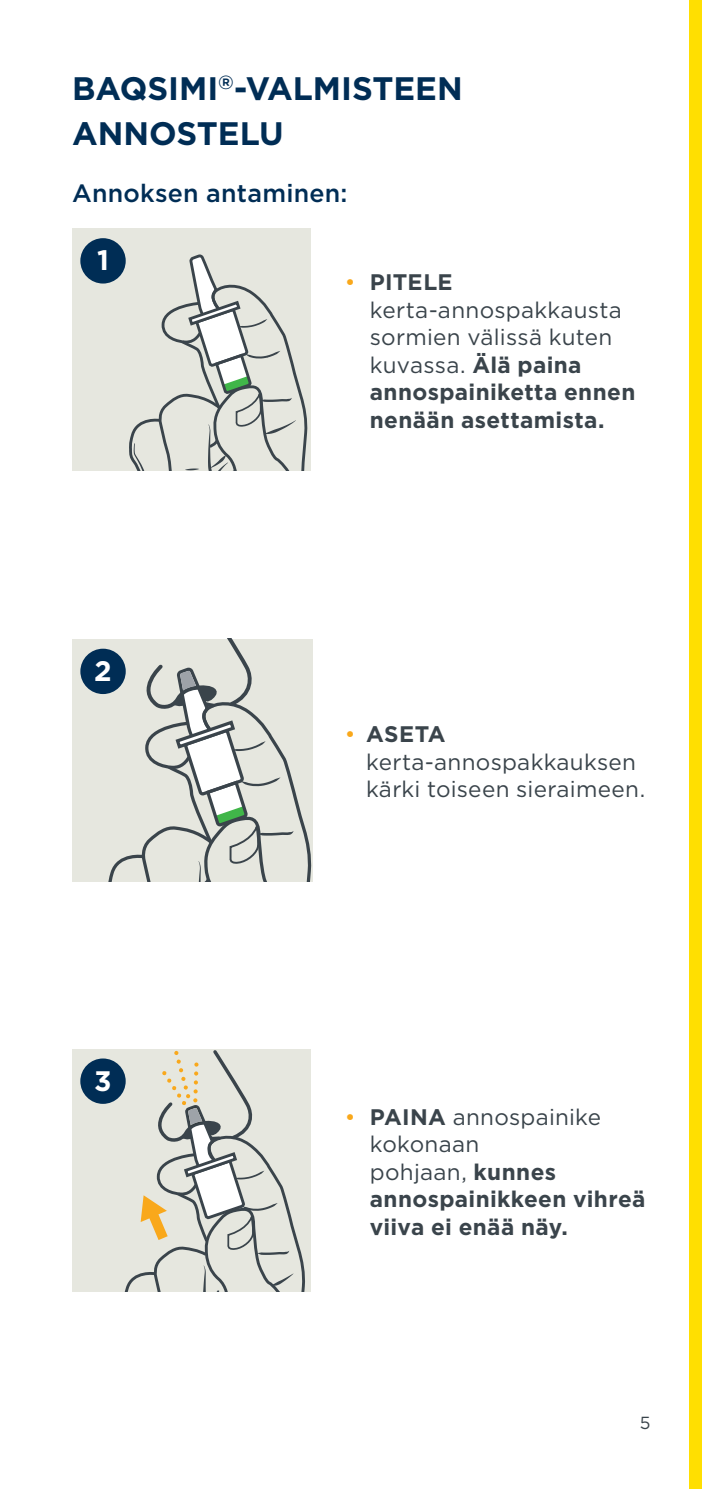
<style>
.page{position:relative;width:702px;height:1489px;background:#fff}
.page>*{position:absolute;margin:0;border:0;box-sizing:border-box;transform-origin:0 0}
.t1{font:700 32.5px/45px "Gotham HTF";color:#002d55}
.t2{font:700 28.25px "Gotham HTF";color:#fff}
.t3{font:500 25px "Gotham HTF";letter-spacing:.01em;color:#002d55}
.t4{font:700 22.5px/27.5px "Gotham HTF";letter-spacing:.015em;color:#3a444b}
.t5{font:22.5px/27.5px "Gotham HTF";letter-spacing:.01em;color:#3a444b}
.t6{font:17.5px "Gotham HTF";color:#3a444b}
.s1{font-weight:400;color:#f9a81b}
.s2{font-weight:400}
.s3{color:#f9a81b}
.s4{font-weight:700}
</style>
<div class="page">
<div style="left:689px;top:0;width:13px;height:1488px;background:#ffdf01"></div>
<div style="left:72px;top:228px;width:238px;height:243px;background:#e6e7df"></div>
<svg style="left:129px;top:254px;width:179px;height:217px"></svg>
<div style="left:80px;top:238px;width:46px;height:45px;background:#002d55;border-radius:50%"></div>
<div style="left:72px;top:639px;width:241px;height:242px;background:#e6e7df"></div>
<svg style="left:108px;top:639px;width:204px;height:242px"></svg>
<div style="left:80px;top:648px;width:46px;height:46px;background:#002d55;border-radius:50%"></div>
<div style="left:72px;top:1049px;width:238px;height:242px;background:#e6e7df"></div>
<svg style="left:122px;top:1050px;width:183px;height:241px"></svg>
<div style="left:80px;top:1058px;width:46px;height:45px;background:#002d55;border-radius:50%"></div>
<h1 class="t1" style="left:72px;top:65px;width:392px">BAQSIMI<sup>®</sup>-VALMISTEEN<br>ANNOSTELU</h1>
<p class="t3" style="left:72px;top:179px;width:277px">Annoksen antaminen:</p>
<p class="t2" style="left:97px;top:244px;width:13px">1</p>
<p class="t2" style="left:94px;top:654px;width:19px">2</p>
<p class="t2" style="left:94px;top:1064px;width:19px">3</p>
<p class="t4" style="left:370px;top:268px;width:267px;text-indent:-25px"><span class="s1">•</span> PITELE <span class="s2">kerta-annospakkausta sormien välissä kuten kuvassa.</span> Älä paina annospainiketta ennen nenään asettamista.</p>
<p class="t5" style="left:366px;top:720px;width:280px;text-indent:-21px"><span class="s3">•</span> <span class="s4">ASETA </span>kerta-annospakkauksen kärki toiseen sieraimeen.</p>
<p class="t4" style="left:370px;top:1102px;width:277px;text-indent:-25px"><span class="s1">•</span> PAINA <span class="s2">annospainike kokonaan<br>pohjaan,</span> kunnes annospainikkeen vihreä viiva ei enää näy.</p>
<p class="t6" style="left:639px;top:1412px;width:12px">5</p>
</div>
